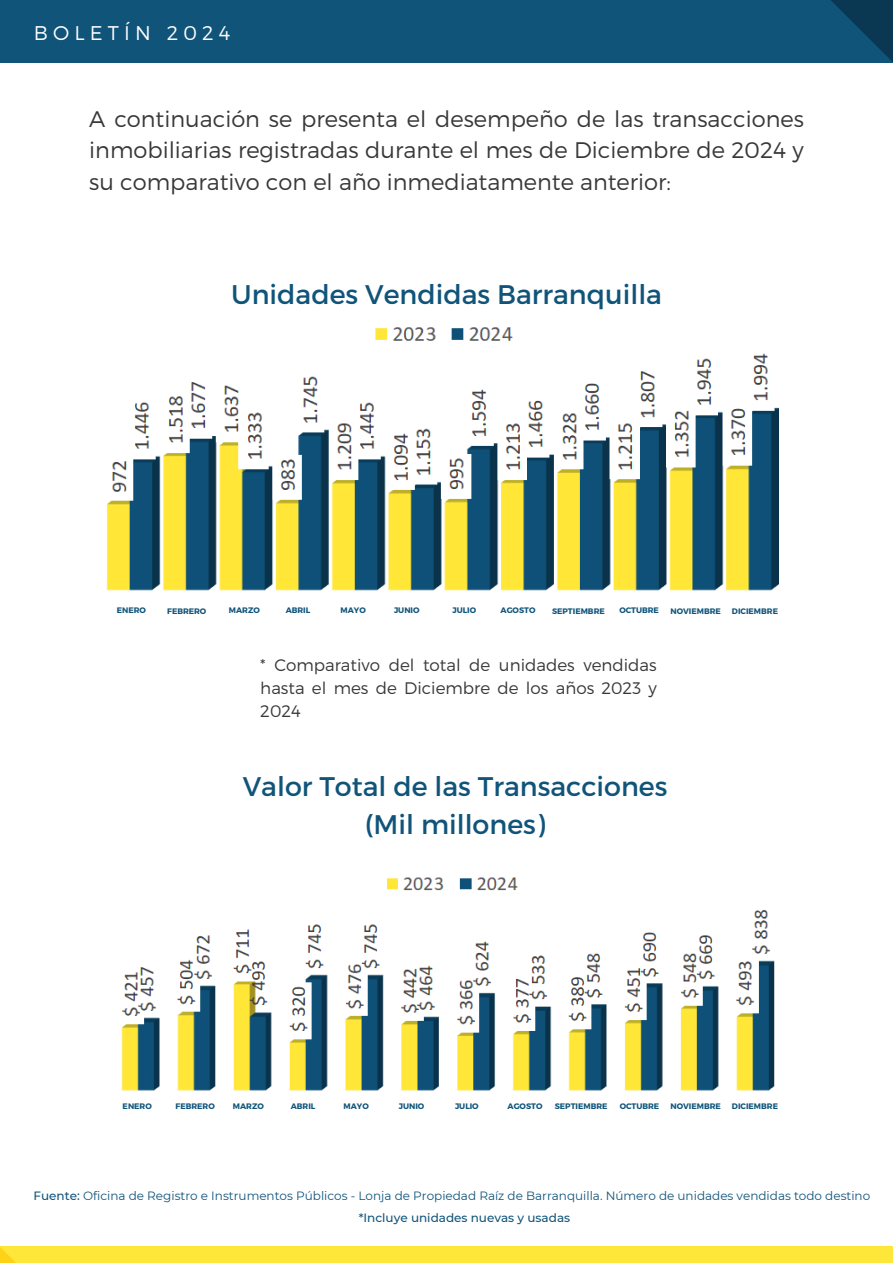
<style>
.page{position:relative;width:893px;height:1263px;background:#fff}
.page>*{position:absolute;margin:0;border:0;box-sizing:border-box;transform-origin:0 0}
.t1{font:26.92px/37.7px "Montserrat";color:#10547a;text-align:center}
.t2{font:300 22.5px/31.5px "Montserrat";color:#383838;text-align:justify}
.t3{font:300 19.8px "Montserrat";letter-spacing:.26em;color:#fff}
.t4{font:300 16.73px/23.2px "Montserrat";color:#383838;text-align:justify}
.t5{font:12px "Montserrat";color:#10547a}
.t6{font:500 12px "Montserrat";color:#10547a}
.t7{font:700 7.95px "Montserrat";color:#10547a}
.s1{font-weight:500}
</style>
<div class="page">
<div style="left:0;top:0;width:893px;height:63px;background:#10547a"></div>
<svg style="left:831px;top:0;width:62px;height:62px"></svg>
<div style="left:0;top:1246px;width:893px;height:17px;background:#ffe739"></div>
<svg style="left:0;top:1247px;width:16px;height:16px"></svg>
<img style="left:106px;top:327px;width:673px;height:264px">
<img style="left:121px;top:877px;width:654px;height:214px">
<p class="t3" style="left:34px;top:20px;width:198px">BOLETÍN 2024</p>
<h3 class="t2" style="left:89px;top:102px;width:716px">A continuación se presenta el desempeño de las transacciones inmobiliarias registradas durante el mes de Diciembre de 2024 y su comparativo con el año inmediatamente anterior:</h3>
<h2 class="t1" style="left:231px;top:274px;width:432px">Unidades Vendidas Barranquilla</h2>
<p class="t7" style="left:117px;top:605px;width:31px">ENERO</p>
<p class="t7" style="left:167px;top:605px;width:41px">FEBRERO</p>
<p class="t7" style="left:229px;top:605px;width:32px">MARZO</p>
<p class="t7" style="left:286px;top:605px;width:26px">ABRIL</p>
<p class="t7" style="left:394px;top:605px;width:27px">JUNIO</p>
<p class="t7" style="left:340px;top:605px;width:27px">MAYO</p>
<p class="t7" style="left:452px;top:605px;width:25px">JULIO</p>
<h1 class="t7" style="left:500px;top:605px;width:36px">AGOSTO</h1>
<p class="t7" style="left:552px;top:605px;width:54px">SEPTIEMBRE</p>
<p class="t7" style="left:619px;top:605px;width:41px">OCTUBRE</p>
<p class="t7" style="left:670px;top:605px;width:52px">NOVIEMBRE</p>
<p class="t7" style="left:732px;top:605px;width:48px">DICIEMBRE</p>
<p class="t4" style="left:260px;top:652px;width:398px">* Comparativo del total de unidades vendidas hasta el mes de Diciembre de los años 2023 y 2024</p>
<h1 class="t1" style="left:243px;top:766px;width:426px">Valor Total de las Transacciones (Mil millones)</h1>
<p class="t7" style="left:123px;top:1101px;width:31px">ENERO</p>
<p class="t7" style="left:176px;top:1101px;width:41px">FEBRERO</p>
<p class="t7" style="left:233px;top:1101px;width:32px">MARZO</p>
<p class="t7" style="left:291px;top:1101px;width:26px">ABRIL</p>
<p class="t7" style="left:343px;top:1101px;width:27px">MAYO</p>
<p class="t7" style="left:399px;top:1101px;width:27px">JUNIO</p>
<h4 class="t7" style="left:455px;top:1101px;width:25px">JULIO</h4>
<p class="t7" style="left:507px;top:1101px;width:36px">AGOSTO</p>
<p class="t7" style="left:555px;top:1101px;width:54px">SEPTIEMBRE</p>
<p class="t7" style="left:619px;top:1101px;width:41px">OCTUBRE</p>
<p class="t7" style="left:670px;top:1101px;width:52px">NOVIEMBRE</p>
<p class="t7" style="left:732px;top:1101px;width:48px">DICIEMBRE</p>
<p class="t5" style="left:34px;top:1188px;width:838px"><span class="s1">Fuente:</span> Oficina de Registro e Instrumentos Públicos - Lonja de Propiedad Raíz de Barranquilla. Número de unidades vendidas todo destino</p>
<p class="t6" style="left:359px;top:1210px;width:213px">*Incluye unidades nuevas y usadas</p>
</div>
